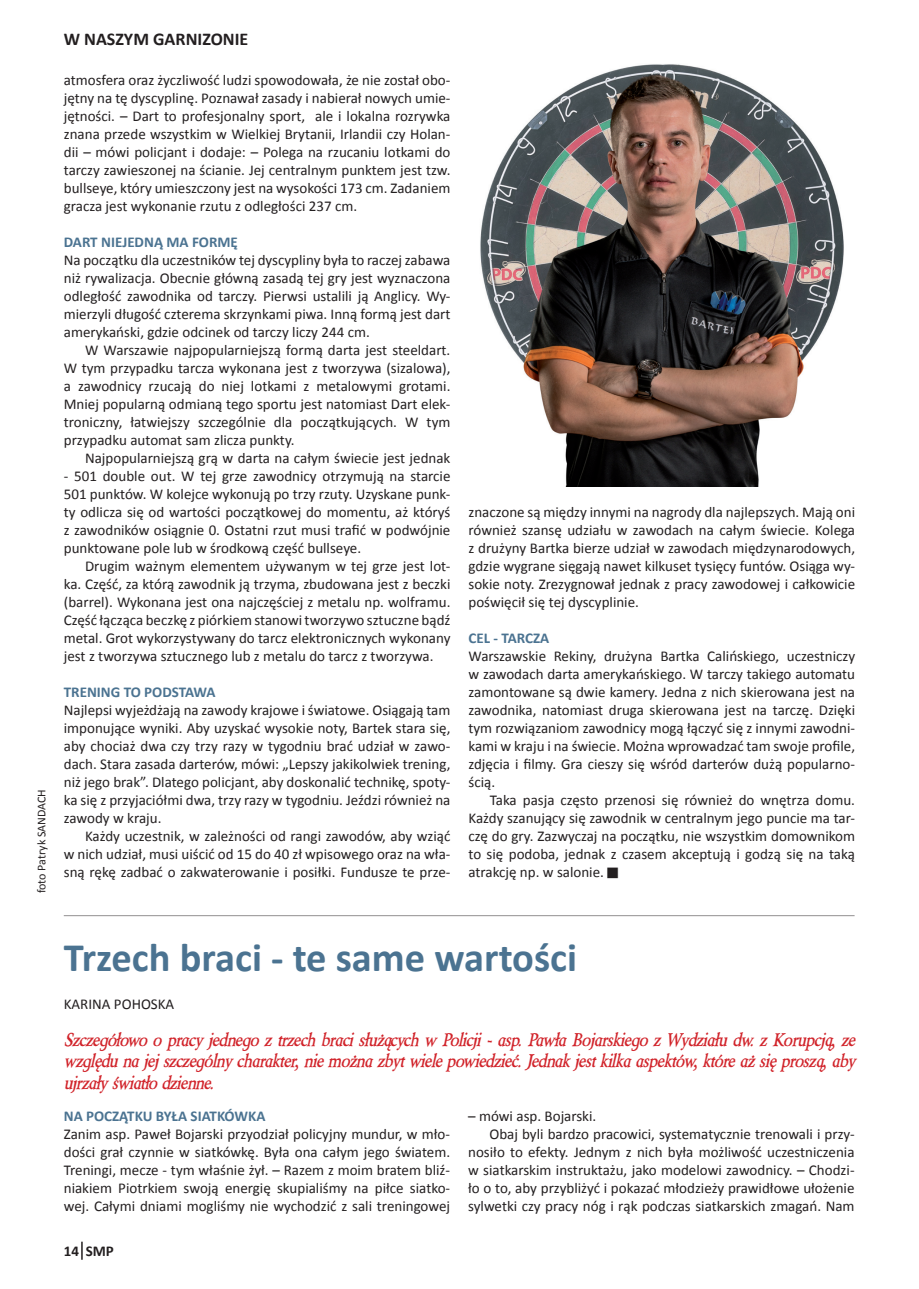
<style>
.page{position:relative;width:919px;height:1289px;background:#fff}
.page>*{position:absolute;margin:0;border:0;box-sizing:border-box;transform-origin:0 0}
.t1{font:700 40.5px "Calibri";color:#4b7391}
.t2{font:italic 700 18px/21.6px "Berylium";letter-spacing:-.02em;color:#d1232a;text-align:justify}
.t3{font:700 18px "Calibri";color:#231f20}
.t4{font:15px/18px "Calibri";color:#231f20;text-align:justify}
.t5{font:700 15px "Calibri";color:#4b7391}
.t6{font:700 15px "Calibri";color:#231f20}
.t7{font:12px "Calibri";letter-spacing:-.005em;color:#231f20}
</style>
<div class="page">
<svg style="left:81px;top:1241px;width:2px;height:18px"></svg>
<hr style="left:64px;top:915px;width:790px;height:1px;background:#231f20">
<img style="left:480px;top:64px;width:364px;height:422px">
<p class="t7" style="left:34px;top:893px;width:106px;rotate:-90deg">foto Patryk SANDACH</p>
<p class="t3" style="left:64px;top:28px;width:186px">W NASZYM GARNIZONIE</p>
<p class="t4" style="left:64px;top:71px;width:388px">atmosfera oraz życzliwość ludzi spowodowała, że nie został obo&shy;jętny na tę dyscyplinę. Poznawał zasady i nabierał nowych umie&shy;jętności. – Dart to profesjonalny sport, ale i lokalna rozrywka znana przede wszystkim w Wielkiej Brytanii, Irlandii czy Holan&shy;dii – mówi policjant i dodaje: – Polega na rzucaniu lotkami do tarczy zawieszonej na ścianie. Jej centralnym punktem jest tzw. bullseye, który umieszczony jest na wysokości 173 cm. Zadaniem gracza jest wykonanie rzutu z odległości 237 cm.</p>
<p class="t5" style="left:64px;top:232px;width:175px">DART NIEJEDNĄ MA FORMĘ</p>
<p class="t4" style="left:64px;top:251px;width:388px">Na początku dla uczestników tej dyscypliny była to raczej zabawa niż rywalizacja. Obecnie główną zasadą tej gry jest wyznaczona odległość zawodnika od tarczy. Pierwsi ustalili ją Anglicy. Wy&shy;mierzyli długość czterema skrzynkami piwa. Inną formą jest dart amerykański, gdzie odcinek od tarczy liczy 244 cm.</p>
<p class="t4" style="left:64px;top:341px;width:388px;text-indent:21px">W Warszawie najpopularniejszą formą darta jest steeldart.<br>W tym przypadku tarcza wykonana jest z tworzywa (sizalowa), a zawodnicy rzucają do niej lotkami z metalowymi grotami.<br>Mniej popularną odmianą tego sportu jest natomiast Dart elek&shy;troniczny, łatwiejszy szczególnie dla początkujących. W tym przypadku automat sam zlicza punkty.</p>
<p class="t4" style="left:85px;top:449px;width:367px">Najpopularniejszą grą w darta na całym świecie jest jednak</p>
<p class="t4" style="left:64px;top:467px;width:388px">- 501 double out. W tej grze zawodnicy otrzymują na starcie 501 punktów. W kolejce wykonują po trzy rzuty. Uzyskane punk&shy;ty odlicza się od wartości początkowej do momentu, aż któryś z zawodników osiągnie 0. Ostatni rzut musi trafić w podwójnie punktowane pole lub w środkową część bullseye.</p>
<p class="t4" style="left:64px;top:557px;width:388px;text-indent:21px">Drugim ważnym elementem używanym w tej grze jest lot&shy;ka. Część, za którą zawodnik ją trzyma, zbudowana jest z beczki (barrel). Wykonana jest ona najczęściej z metalu np. wolframu.<br>Część łącząca beczkę z piórkiem stanowi tworzywo sztuczne bądź metal. Grot wykorzystywany do tarcz elektronicznych wykonany jest z tworzywa sztucznego lub z metalu do tarcz z tworzywa.</p>
<p class="t5" style="left:64px;top:682px;width:153px">TRENING TO PODSTAWA</p>
<p class="t4" style="left:64px;top:701px;width:388px">Najlepsi wyjeżdżają na zawody krajowe i światowe. Osiągają tam imponujące wyniki. Aby uzyskać wysokie noty, Bartek stara się, aby chociaż dwa czy trzy razy w tygodniu brać udział w zawo&shy;dach. Stara zasada darterów, mówi: „Lepszy jakikolwiek trening, niż jego brak”. Dlatego policjant, aby doskonalić technikę, spoty&shy;ka się z przyjaciółmi dwa, trzy razy w tygodniu. Jeździ również na zawody w kraju.</p>
<p class="t4" style="left:64px;top:827px;width:388px;text-indent:21px">Każdy uczestnik, w zależności od rangi zawodów, aby wziąć w nich udział, musi uiścić od 15 do 40 zł wpisowego oraz na wła&shy;sną rękę zadbać o zakwaterowanie i posiłki. Fundusze te prze-</p>
<p class="t4" style="left:468px;top:503px;width:388px">znaczone są między innymi na nagrody dla najlepszych. Mają oni również szansę udziału w zawodach na całym świecie. Kolega z drużyny Bartka bierze udział w zawodach międzynarodowych, gdzie wygrane sięgają nawet kilkuset tysięcy funtów. Osiąga wy&shy;sokie noty. Zrezygnował jednak z pracy zawodowej i całkowicie poświęcił się tej dyscyplinie.</p>
<p class="t5" style="left:468px;top:628px;width:82px">CEL - TARCZA</p>
<p class="t4" style="left:468px;top:647px;width:388px">Warszawskie Rekiny, drużyna Bartka Calińskiego, uczestniczy w zawodach darta amerykańskiego. W tarczy takiego automatu zamontowane są dwie kamery. Jedna z nich skierowana jest na zawodnika, natomiast druga skierowana jest na tarczę. Dzięki tym rozwiązaniom zawodnicy mogą łączyć się z innymi zawodni&shy;kami w kraju i na świecie. Można wprowadzać tam swoje profile, zdjęcia i filmy. Gra cieszy się wśród darterów dużą popularno&shy;ścią.</p>
<p class="t4" style="left:468px;top:791px;width:388px;text-indent:21px">Taka pasja często przenosi się również do wnętrza domu.<br>Każdy szanujący się zawodnik w centralnym jego puncie ma tar&shy;czę do gry. Zazwyczaj na początku, nie wszystkim domownikom to się podoba, jednak z czasem akceptują i godzą się na taką atrakcję np. w salonie.</p>
<h1 class="t1" style="left:64px;top:931px;width:515px">Trzech braci - te same wartości</h1>
<p class="t4" style="left:64px;top:994px;width:112px">KARINA POHOSKA</p>
<p class="t2" style="left:64px;top:1029px;width:792px">Szczegółowo o pracy jednego z trzech braci służących w Policji - asp. Pawła Bojarskiego z Wydziału dw. z Korupcją, ze względu na jej szczególny charakter, nie można zbyt wiele powiedzieć. Jednak jest kilka aspektów, które aż się proszą, aby ujrzały światło dzienne.</p>
<p class="t5" style="left:64px;top:1106px;width:203px">NA POCZĄTKU BYŁA SIATKÓWKA</p>
<p class="t4" style="left:64px;top:1124px;width:388px">Zanim asp. Paweł Bojarski przyodział policyjny mundur, w mło&shy;dości grał czynnie w siatkówkę. Była ona całym jego światem.<br>Treningi, mecze - tym właśnie żył. – Razem z moim bratem bliź&shy;niakiem Piotrkiem swoją energię skupialiśmy na piłce siatko&shy;wej. Całymi dniami mogliśmy nie wychodzić z sali treningowej</p>
<p class="t6" style="left:64px;top:1241px;width:52px">14 SMP</p>
<p class="t4" style="left:468px;top:1106px;width:130px">– mówi asp. Bojarski.</p>
<p class="t4" style="left:489px;top:1124px;width:366px">Obaj byli bardzo pracowici, systematycznie trenowali i przy-</p>
<p class="t4" style="left:468px;top:1142px;width:388px">nosiło to efekty. Jednym z nich była możliwość uczestniczenia</p>
<p class="t4" style="left:468px;top:1160px;width:388px">w siatkarskim instruktażu, jako modelowi zawodnicy. – Chodzi-</p>
<p class="t4" style="left:468px;top:1178px;width:388px">ło o to, aby przybliżyć i pokazać młodzieży prawidłowe ułożenie</p>
<p class="t4" style="left:468px;top:1196px;width:388px">sylwetki czy pracy nóg i rąk podczas siatkarskich zmagań. Nam</p>
</div>
